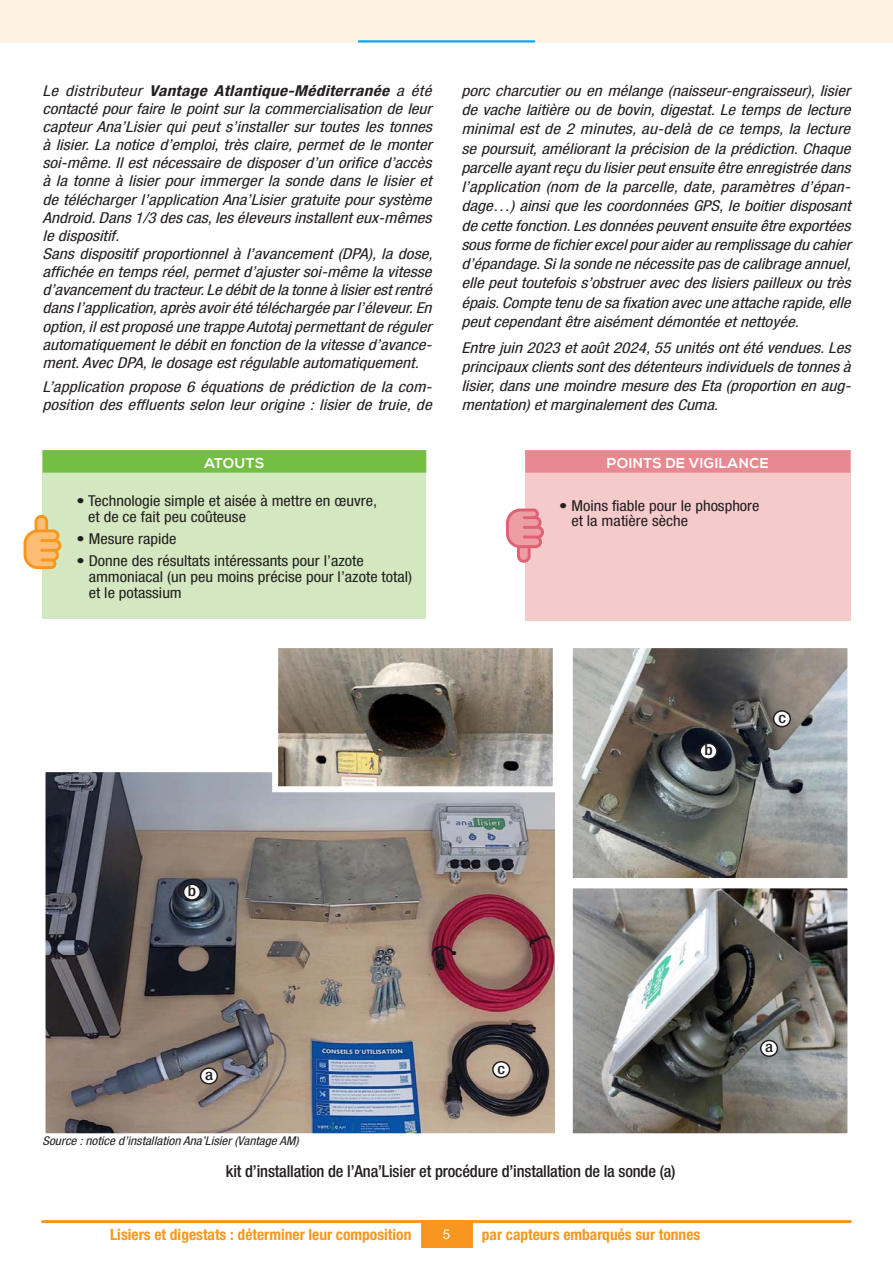
<style>
.page{position:relative;width:893px;height:1263px;background:#fff}
.page>*{position:absolute;margin:0;border:0;box-sizing:border-box;transform-origin:0 0}
.t1{font:500 condensed 16.5px "Helvetica Neue LT Std";letter-spacing:-.01em;color:#231f20}
.t2{font:700 condensed 15.45px "Helvetica Neue LT Std";color:#f7971d}
.t3{font:italic condensed 15px/18.1px "Helvetica Neue LT Std";color:#231f20;scale:1.15 1}
.t4{font:condensed 15px/15.8px "Helvetica Neue LT Std";color:#231f20;scale:1.1 1}
.t5{font:500 condensed 15px "Helvetica Neue LT Std";color:#231f20;scale:1.15 1}
.t6{font:700 14.25px "Nexa";letter-spacing:.03em;color:#fff}
.t7{font:13.5px "Helvetica Neue LT Std";color:#fff}
.t8{font:italic condensed 12px "Helvetica Neue LT Std";color:#231f20;scale:1.1 1}
.s1{font-weight:700}
.s2{font-style:normal}
</style>
<div class="page">
<div style="left:0;top:0;width:893px;height:43px;background:#fef3e3"></div>
<hr style="left:43px;top:1220px;width:807px;height:3px;background:#f7971d">
<hr style="left:359px;top:40px;width:175px;height:3px;background:#00aeef">
<img style="left:574px;top:889px;width:272px;height:243px">
<div style="left:567px;top:882px;width:286px;height:257px;border:6px solid #fff"></div>
<img style="left:574px;top:649px;width:272px;height:228px">
<div style="left:567px;top:642px;width:286px;height:242px;border:6px solid #fff"></div>
<img style="left:47px;top:773px;width:508px;height:359px">
<div style="left:40px;top:766px;width:526px;height:373px;border:6px solid #fff"></div>
<div style="left:525px;top:450px;width:325px;height:171px;background:#f4cbca"></div>
<div style="left:525px;top:450px;width:325px;height:23px;background:#e88890"></div>
<div style="left:43px;top:450px;width:383px;height:169px;background:#d3e8c0"></div>
<div style="left:43px;top:450px;width:383px;height:23px;background:#74bf43"></div>
<svg style="left:24px;top:515px;width:37px;height:54px"></svg>
<svg style="left:506px;top:508px;width:38px;height:55px"></svg>
<img style="left:279px;top:649px;width:273px;height:136px">
<div style="left:272px;top:642px;width:287px;height:150px;border:6px solid #fff"></div>
<div style="left:184px;top:884px;width:16px;height:16px;background:#fff;border-radius:50%"></div>
<div style="left:183px;top:883px;width:18px;height:18px;border:2px solid #231f20;border-radius:50%"></div>
<div style="left:700px;top:743px;width:17px;height:16px;background:#fff;border-radius:50%"></div>
<div style="left:699px;top:743px;width:19px;height:17px;border:2px solid #231f20;border-radius:50%"></div>
<div style="left:201px;top:1068px;width:16px;height:16px;background:#fff;border-radius:50%"></div>
<div style="left:200px;top:1067px;width:18px;height:17px;border:2px solid #231f20;border-radius:50%"></div>
<div style="left:761px;top:1040px;width:16px;height:16px;background:#fff;border-radius:50%"></div>
<div style="left:760px;top:1040px;width:18px;height:17px;border:2px solid #231f20;border-radius:50%"></div>
<div style="left:493px;top:1062px;width:16px;height:15px;background:#fff;border-radius:50%"></div>
<div style="left:492px;top:1061px;width:18px;height:17px;border:2px solid #231f20;border-radius:50%"></div>
<div style="left:774px;top:711px;width:16px;height:16px;background:#fff;border-radius:50%"></div>
<div style="left:773px;top:710px;width:18px;height:17px;border:2px solid #231f20;border-radius:50%"></div>
<div style="left:421px;top:1220px;width:51px;height:27px;background:#f7971d"></div>
<p class="t3" style="left:43px;top:82px;width:341px">Le distributeur <span class="s1">Vantage Atlantique-Méditerranée</span> a été contacté pour faire le point sur la commercialisation de leur capteur Ana’Lisier qui peut s’installer sur toutes les tonnes à lisier. La notice d’emploi, très claire, permet de le monter soi-même. Il est nécessaire de disposer d’un orifice d’accès à la tonne à lisier pour immerger la sonde dans le lisier et de télécharger l’application Ana’Lisier gratuite pour système Android. Dans 1/3 des cas, les éleveurs installent eux-mêmes le dispositif.<br>Sans dispositif proportionnel à l’avancement (DPA), la dose, affichée en temps réel, permet d’ajuster soi-même la vitesse d’avancement du tracteur. Le débit de la tonne à lisier est rentré dans l’application, après avoir été téléchargée par l’éleveur. En option, il est proposé une trappe Autotaj permettant de réguler automatiquement le débit en fonction de la vitesse d’avance&shy;ment. Avec DPA, le dosage est régulable automatiquement.</p>
<p class="t3" style="left:43px;top:378px;width:340px">L’application propose 6 équations de prédiction de la com&shy;position des effluents selon leur origine : lisier de truie, de</p>
<p class="t6" style="left:204px;top:455px;width:62px">ATOUTS</p>
<p class="t4" style="left:88px;top:493px;width:264px;text-indent:-12px">• Technologie simple et aisée à mettre en œuvre, et de ce fait peu coûteuse</p>
<p class="t4" style="left:77px;top:531px;width:92px">• Mesure rapide</p>
<p class="t4" style="left:89px;top:553px;width:295px;text-indent:-12px">• Donne des résultats intéressants pour l’azote ammoniacal (un peu moins précise pour l’azote total) et le potassium</p>
<p class="t3" style="left:461px;top:81px;width:340px;line-height:19.2px;text-align:justify">porc charcutier ou en mélange (naisseur-engraisseur), lisier de vache laitière ou de bovin, digestat. Le temps de lecture minimal est de 2 minutes, au-delà de ce temps, la lecture se poursuit, améliorant la précision de la prédiction. Chaque parcelle ayant reçu du lisier peut ensuite être enregistrée dans l’application (nom de la parcelle, date, paramètres d’épan&shy;dage…) ainsi que les coordonnées GPS, le boitier disposant de cette fonction. Les données peuvent ensuite être exportées sous forme de fichier excel pour aider au remplissage du cahier d’épandage. Si la sonde ne nécessite pas de calibrage annuel, elle peut toutefois s’obstruer avec des lisiers pailleux ou très épais. Compte tenu de sa fixation avec une attache rapide, elle peut cependant être aisément démontée et nettoyée.</p>
<p class="t3" style="left:461px;top:338px;width:340px;line-height:19.2px;text-align:justify">Entre juin 2023 et août 2024, 55 unités ont été vendues. Les principaux clients sont des détenteurs individuels de tonnes à lisier, dans une moindre mesure des Eta (proportion en aug&shy;mentation) et marginalement des Cuma<span class="s2">.</span></p>
<p class="t6" style="left:607px;top:455px;width:163px">POINTS DE VIGILANCE</p>
<p class="t4" style="left:571px;top:497px;width:173px;text-indent:-12px">• Moins fiable pour le phosphore et la matière sèche</p>
<p class="t5" style="left:704px;top:741px;width:9px">b</p>
<p class="t5" style="left:778px;top:708px;width:8px">c</p>
<p class="t5" style="left:188px;top:882px;width:9px">b</p>
<p class="t5" style="left:205px;top:1066px;width:8px">a</p>
<p class="t8" style="left:43px;top:1133px;width:234px">Source : notice d’installation Ana’Lisier (Vantage AM)</p>
<p class="t5" style="left:498px;top:1059px;width:8px">c</p>
<p class="t5" style="left:765px;top:1038px;width:8px">a</p>
<p class="t1" style="left:226px;top:1161px;width:451px">kit d’installation de l’Ana’Lisier et procédure d’installation de la sonde (a)</p>
<p class="t2" style="left:110px;top:1225px;width:303px">Lisiers et digestats : déterminer leur composition</p>
<p class="t2" style="left:482px;top:1225px;width:220px">par capteurs embarqués sur tonnes</p>
<p class="t7" style="left:443px;top:1226px;width:9px">5</p>
</div>
